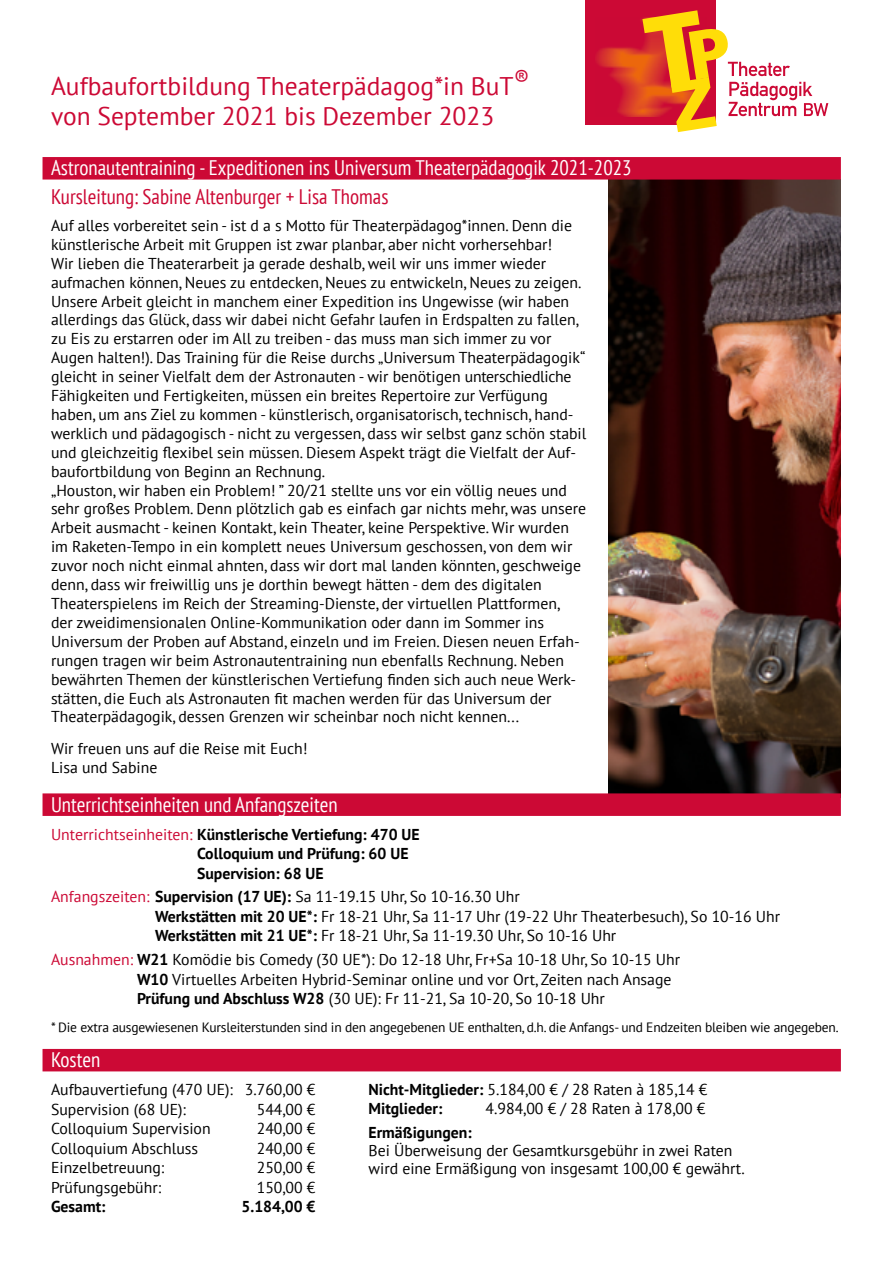
<style>
.page{position:relative;width:893px;height:1263px;background:#fff}
.page>*{position:absolute;margin:0;border:0;box-sizing:border-box;transform-origin:0 0}
.t1{font:25.5px/30px "PT Sans";color:#cc0935}
.t2{font:condensed 21px "PT Sans";color:#fff}
.t3{font:condensed 21px "PT Sans";color:#cc0935}
.t4{font:15.75px/18.9px "PT Sans";color:#000}
.t5{font:700 15.75px/19.5px "PT Sans";color:#000}
.t6{font:13.5px "PT Sans";letter-spacing:-.015em;color:#000}
.s1{font-weight:400;color:#cc0935}
.s2{color:#cc0935}
.s3{font-weight:700}
.s4{font-weight:400}
</style>
<div class="page">
<img style="left:608px;top:180px;width:233px;height:613px">
<div style="left:585px;top:0;width:130px;height:125px;background:#cc0935"></div>
<img style="left:596px;top:19px;width:46px;height:98px">
<svg style="left:642px;top:10px;width:186px;height:122px"></svg>
<div style="left:43px;top:157px;width:798px;height:23px;background:#cc0935"></div>
<div style="left:43px;top:793px;width:798px;height:23px;background:#cc0935"></div>
<div style="left:43px;top:1049px;width:798px;height:22px;background:#cc0935"></div>
<h1 class="t1" style="left:51px;top:70px;width:480px">Aufbaufortbildung Theaterpädagog*in BuT<sup>® </sup>von September 2021 bis Dezember 2023</h1>
<h2 class="t2" style="left:51px;top:154px;width:582px">Astronautentraining - Expeditionen ins Universum Theaterpädagogik 2021-2023</h2>
<h2 class="t3" style="left:51px;top:183px;width:339px">Kursleitung: Sabine Altenburger + Lisa Thomas</h2>
<p class="t4" style="left:51px;top:216px;width:537px">Auf alles vorbereitet sein - ist d a s Motto für Theaterpädagog*innen. Denn die künstlerische Arbeit mit Gruppen ist zwar planbar, aber nicht vorhersehbar!<br>Wir lieben die Theaterarbeit ja gerade deshalb, weil wir uns immer wieder aufmachen können, Neues zu entdecken, Neues zu entwickeln, Neues zu zeigen.<br>Unsere Arbeit gleicht in manchem einer Expedition ins Ungewisse (wir haben allerdings das Glück, dass wir dabei nicht Gefahr laufen in Erdspalten zu fallen, zu Eis zu erstarren oder im All zu treiben - das muss man sich immer zu vor Augen halten!). Das Training für die Reise durchs „Universum Theaterpädagogik“ gleicht in seiner Vielfalt dem der Astronauten - wir benötigen unterschiedliche Fähigkeiten und Fertigkeiten, müssen ein breites Repertoire zur Verfügung haben, um ans Ziel zu kommen - künstlerisch, organisatorisch, technisch, hand&shy;werklich und pädagogisch - nicht zu vergessen, dass wir selbst ganz schön stabil und gleichzeitig flexibel sein müssen. Diesem Aspekt trägt die Vielfalt der Auf&shy;baufortbildung von Beginn an Rechnung.<br>„Houston, wir haben ein Problem! ” 20/21 stellte uns vor ein völlig neues und sehr großes Problem. Denn plötzlich gab es einfach gar nichts mehr, was unsere Arbeit ausmacht - keinen Kontakt, kein Theater, keine Perspektive. Wir wurden im Raketen-Tempo in ein komplett neues Universum geschossen, von dem wir zuvor noch nicht einmal ahnten, dass wir dort mal landen könnten, geschweige denn, dass wir freiwillig uns je dorthin bewegt hätten - dem des digitalen Theaterspielens im Reich der Streaming-Dienste, der virtuellen Plattformen,<br>der zweidimensionalen Online-Kommunikation oder dann im Sommer ins Universum der Proben auf Abstand, einzeln und im Freien. Diesen neuen Erfah&shy;rungen tragen wir beim Astronautentraining nun ebenfalls Rechnung. Neben bewährten Themen der künstlerischen Vertiefung finden sich auch neue Werk&shy;stätten, die Euch als Astronauten fit machen werden für das Universum der Theaterpädagogik, dessen Grenzen wir scheinbar noch nicht kennen...</p>
<p class="t4" style="left:51px;top:739px;width:258px">Wir freuen uns auf die Reise mit Euch!<br>Lisa und Sabine</p>
<h2 class="t2" style="left:51px;top:791px;width:288px">Unterrichtseinheiten und Anfangszeiten</h2>
<p class="t5" style="left:197px;top:824px;width:224px;text-indent:-146px"><span class="s1">Unterrichtseinheiten:</span> Künstlerische Vertiefung: 470 UE<br>Colloquium und Prüfung: 60 UE<br>Supervision: 68 UE</p>
<p class="t4" style="left:155px;top:887px;width:627px;line-height:19.5px;text-indent:-104px"><span class="s2">Anfangszeiten:</span> <span class="s3">Supervision (17 UE):</span> Sa 11-19.15 Uhr, So 10-16.30 Uhr<br><span class="s3">Werkstätten mit 20 UE*:</span> Fr 18-21 Uhr, Sa 11-17 Uhr (19-22 Uhr Theaterbesuch), So 10-16 Uhr<br><span class="s3">Werkstätten mit 21 UE*:</span> Fr 18-21 Uhr, Sa 11-19.30 Uhr, So 10-16 Uhr</p>
<p class="t4" style="left:137px;top:949px;width:544px;line-height:19.5px;text-indent:-86px"><span class="s2">Ausnahmen:</span> <span class="s3">W21</span> Komödie bis Comedy (30 UE*): Do 12-18 Uhr, Fr+Sa 10-18 Uhr, So 10-15 Uhr<br><span class="s3">W10</span> Virtuelles Arbeiten Hybrid-Seminar online und vor Ort, Zeiten nach Ansage<br><span class="s3">Prüfung und Abschluss W28</span> (30 UE): Fr 11-21, Sa 10-20, So 10-18 Uhr</p>
<p class="t6" style="left:51px;top:1019px;width:789px">* Die extra ausgewiesenen Kursleiterstunden sind in den angegebenen UE enthalten, d.h. die Anfangs- und Endzeiten bleiben wie angegeben.</p>
<h2 class="t2" style="left:51px;top:1046px;width:51px">Kosten</h2>
<p class="t4" style="left:51px;top:1079px;width:266px;line-height:19.5px">Aufbauvertiefung (470 UE): 3.760,00 €<br>Supervision (68 UE):</p>
<p class="t4" style="left:257px;top:1099px;width:60px">544,00 €</p>
<p class="t4" style="left:51px;top:1119px;width:161px">Colloquium Supervision</p>
<p class="t4" style="left:257px;top:1119px;width:60px">240,00 €</p>
<p class="t4" style="left:51px;top:1138px;width:149px">Colloquium Abschluss</p>
<p class="t4" style="left:257px;top:1138px;width:60px">240,00 €</p>
<p class="t4" style="left:51px;top:1158px;width:115px">Einzelbetreuung:</p>
<p class="t4" style="left:257px;top:1158px;width:60px">250,00 €</p>
<p class="t4" style="left:51px;top:1177px;width:112px">Prüfungsgebühr:</p>
<p class="t4" style="left:257px;top:1177px;width:60px">150,00 €</p>
<p class="t5" style="left:51px;top:1196px;width:56px">Gesamt:</p>
<p class="t5" style="left:242px;top:1196px;width:75px">5.184,00 €</p>
<p class="t5" style="left:369px;top:1079px;width:340px">Nicht-Mitglieder: <span class="s4">5.184,00 € / 28 Raten à 185,14 €<br></span>Mitglieder:</p>
<p class="t4" style="left:486px;top:1099px;width:221px">4.984,00 € / 28 Raten à 178,00 €</p>
<p class="t5" style="left:369px;top:1122px;width:105px">Ermäßigungen:</p>
<p class="t4" style="left:369px;top:1141px;width:378px;line-height:18px">Bei Überweisung der Gesamtkursgebühr in zwei Raten wird eine Ermäßigung von insgesamt 100,00 € gewährt.</p>
</div>
